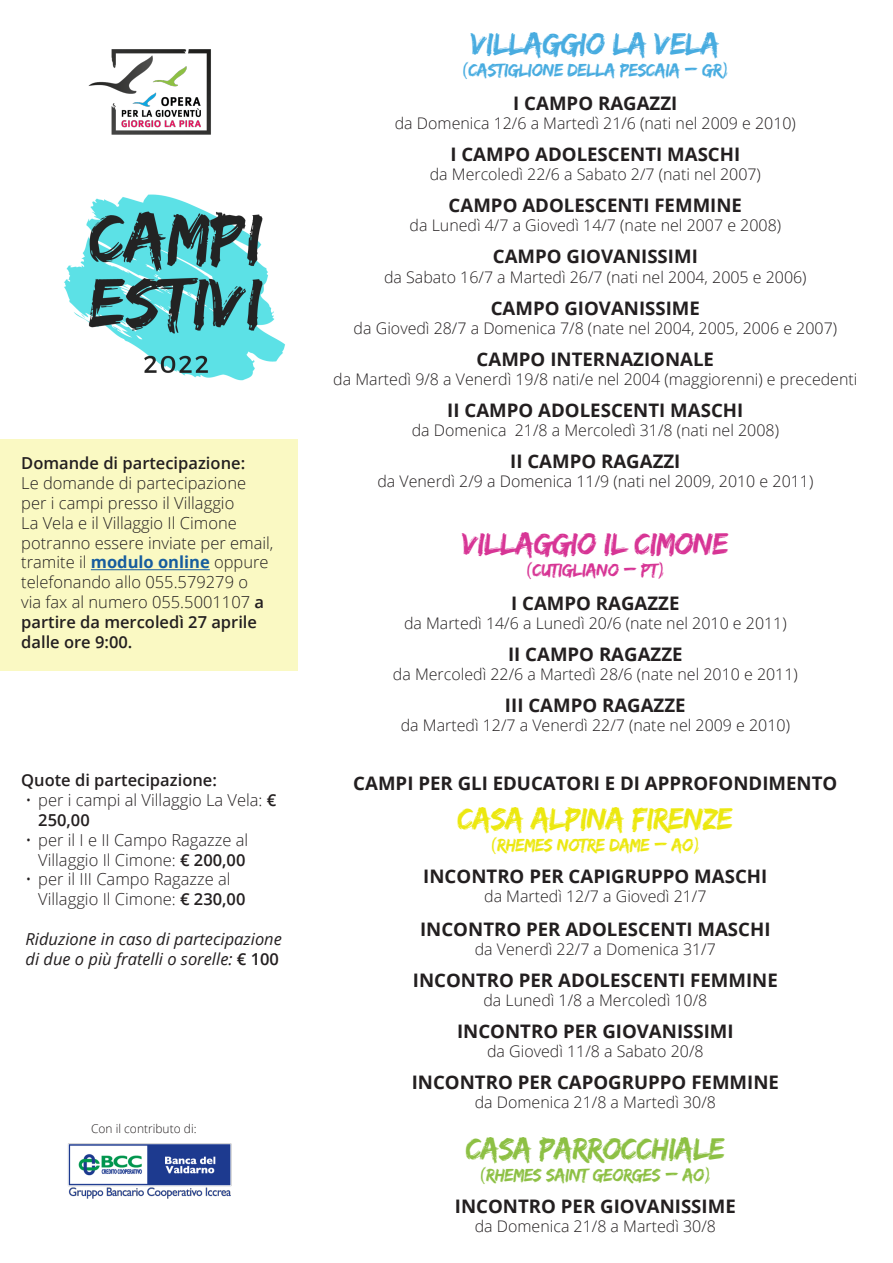
<style>
.page{position:relative;width:893px;height:1263px;background:#fff}
.page>*{position:absolute;margin:0;border:0;box-sizing:border-box;transform-origin:0 0}
.t1{font:31.95px "Edo SZ";letter-spacing:-.025em;color:#d73595}
.t2{font:31.95px "Edo SZ";letter-spacing:-.025em;color:#ece810}
.t3{font:31.95px "Edo SZ";letter-spacing:-.025em;color:#8dc044}
.t4{font:31.95px "Edo SZ";letter-spacing:-.025em;color:#48ace0}
.t5{font:700 18.6px "Open Sans";color:#231f20}
.t6{font:18.6px "Edo SZ";letter-spacing:-.025em;color:#48ace0}
.t7{font:18.6px "Edo SZ";letter-spacing:-.025em;color:#8dc044}
.t8{font:18.6px "Edo SZ";letter-spacing:-.025em;color:#ece810}
.t9{font:18.6px "Edo SZ";letter-spacing:-.025em;color:#d73595}
.t10{font:300 16.5px/19.8px "Open Sans";color:#231f20}
.t11{font:italic 16.5px/19.8px "Open Sans";color:#231f20}
.t12{font:600 16.5px "Open Sans";color:#231f20}
.t13{font:300 16.05px "Open Sans";color:#231f20}
.t14{font:300 12px "Open Sans";color:#231f20}
.s1{font-weight:700;color:#175d9e}
.s2{font-weight:600}
.s3{font-weight:600;font-style:normal}
</style>
<div class="page">
<div style="left:0;top:440px;width:298px;height:231px;background:#faf9c3"></div>
<hr style="left:91px;top:569px;width:119px;height:1px;background:#175d9e">
<img style="left:88px;top:49px;width:123px;height:86px">
<img style="left:68px;top:1143px;width:164px;height:56px">
<img style="left:64px;top:194px;width:221px;height:187px">
<p class="t12" style="left:21px;top:452px;width:225px">Domande di partecipazione:</p>
<p class="t10" style="left:21px;top:473px;width:254px">Le domande di partecipazione per i campi presso il Villaggio<br>La Vela e il Villaggio Il Cimone potranno essere inviate per email, tramite il <span class="s1">modulo online</span> oppure telefonando allo 055.579279 o<br>via fax al numero 055.5001107 <span class="s2">a partire da mercoledì 27 aprile dalle ore 9:00.</span></p>
<p class="t12" style="left:21px;top:769px;width:197px">Quote di partecipazione:</p>
<p class="t10" style="left:38px;top:790px;width:240px;text-indent:-13px">• per i campi al Villaggio La Vela: <span class="s2">€<br>250,00</span></p>
<p class="t10" style="left:26px;top:829px;width:224px;text-align:center">• per il I e II Campo Ragazze al<br>Villaggio Il Cimone: <span class="s2">€ 200,00</span></p>
<p class="t10" style="left:38px;top:869px;width:209px;text-indent:-13px">• per il III Campo Ragazze al<br>Villaggio Il Cimone: <span class="s2">€ 230,00</span></p>
<p class="t11" style="left:26px;top:928px;width:258px">Riduzione in caso di partecipazione di due o più fratelli o sorelle: <span class="s3">€ 100</span></p>
<p class="t14" style="left:91px;top:1120px;width:107px">Con il contributo di:</p>
<h1 class="t4" style="left:471px;top:25px;width:250px">VILLAGGIO LA VELA</h1>
<p class="t6" style="left:460px;top:60px;width:273px">(CASTIGLIONE DELLA PESCAIA – GR)</p>
<p class="t5" style="left:513px;top:90px;width:166px">I CAMPO RAGAZZI</p>
<p class="t13" style="left:395px;top:112px;width:403px">da Domenica 12/6 a Martedì 21/6 (nati nel 2009 e 2010)</p>
<p class="t5" style="left:450px;top:141px;width:291px">I CAMPO ADOLESCENTI MASCHI</p>
<p class="t13" style="left:430px;top:163px;width:333px">da Mercoledì 22/6 a Sabato 2/7 (nati nel 2007)</p>
<p class="t5" style="left:449px;top:192px;width:295px">CAMPO ADOLESCENTI FEMMINE</p>
<p class="t13" style="left:410px;top:215px;width:373px">da Lunedì 4/7 a Giovedì 14/7 (nate nel 2007 e 2008)</p>
<p class="t5" style="left:493px;top:244px;width:207px">CAMPO GIOVANISSIMI</p>
<p class="t13" style="left:384px;top:266px;width:424px">da Sabato 16/7 a Martedì 26/7 (nati nel 2004, 2005 e 2006)</p>
<p class="t5" style="left:491px;top:295px;width:211px">CAMPO GIOVANISSIME</p>
<p class="t13" style="left:354px;top:317px;width:485px">da Giovedì 28/7 a Domenica 7/8 (nate nel 2004, 2005, 2006 e 2007)</p>
<p class="t5" style="left:477px;top:346px;width:239px">CAMPO INTERNAZIONALE</p>
<p class="t13" style="left:333px;top:368px;width:526px">da Martedì 9/8 a Venerdì 19/8 nati/e nel 2004 (maggiorenni) e precedenti</p>
<p class="t5" style="left:447px;top:397px;width:297px">II CAMPO ADOLESCENTI MASCHI</p>
<p class="t13" style="left:412px;top:419px;width:369px">da Domenica 21/8 a Mercoledì 31/8 (nati nel 2008)</p>
<p class="t5" style="left:510px;top:448px;width:172px">II CAMPO RAGAZZI</p>
<p class="t13" style="left:377px;top:470px;width:437px">da Venerdì 2/9 a Domenica 11/9 (nati nel 2009, 2010 e 2011)</p>
<h1 class="t1" style="left:462px;top:525px;width:268px">VILLAGGIO IL CIMONE</h1>
<p class="t9" style="left:524px;top:559px;width:144px">(CUTIGLIANO – PT)</p>
<p class="t5" style="left:511px;top:590px;width:170px">I CAMPO RAGAZZE</p>
<p class="t13" style="left:404px;top:612px;width:384px">da Martedì 14/6 a Lunedì 20/6 (nate nel 2010 e 2011)</p>
<p class="t5" style="left:508px;top:641px;width:176px">II CAMPO RAGAZZE</p>
<p class="t13" style="left:393px;top:663px;width:406px">da Mercoledì 22/6 a Martedì 28/6 (nate nel 2010 e 2011)</p>
<p class="t5" style="left:505px;top:692px;width:182px">III CAMPO RAGAZZE</p>
<p class="t13" style="left:401px;top:714px;width:391px">da Martedì 12/7 a Venerdì 22/7 (nate nel 2009 e 2010)</p>
<p class="t5" style="left:353px;top:770px;width:486px">CAMPI PER GLI EDUCATORI E DI APPROFONDIMENTO</p>
<h1 class="t2" style="left:458px;top:800px;width:277px">CASA ALPINA FIRENZE</h1>
<p class="t8" style="left:488px;top:834px;width:215px">(RHEMES NOTRE DAME – AO)</p>
<p class="t5" style="left:423px;top:863px;width:345px">INCONTRO PER CAPIGRUPPO MASCHI</p>
<p class="t13" style="left:484px;top:885px;width:224px">da Martedì 12/7 a Giovedì 21/7</p>
<p class="t5" style="left:420px;top:916px;width:352px">INCONTRO PER ADOLESCENTI MASCHI</p>
<p class="t13" style="left:475px;top:938px;width:243px">da Venerdì 22/7 a Domenica 31/7</p>
<p class="t5" style="left:413px;top:967px;width:366px">INCONTRO PER ADOLESCENTI FEMMINE</p>
<p class="t13" style="left:483px;top:989px;width:225px">da Lunedì 1/8 a Mercoledì 10/8</p>
<p class="t5" style="left:457px;top:1018px;width:278px">INCONTRO PER GIOVANISSIMI</p>
<p class="t13" style="left:487px;top:1040px;width:218px">da Giovedì 11/8 a Sabato 20/8</p>
<p class="t5" style="left:412px;top:1069px;width:369px">INCONTRO PER CAPOGRUPPO FEMMINE</p>
<p class="t13" style="left:475px;top:1091px;width:243px">da Domenica 21/8 a Martedì 30/8</p>
<h1 class="t3" style="left:466px;top:1130px;width:261px">CASA PARROCCHIALE</h1>
<p class="t7" style="left:477px;top:1164px;width:237px">(RHEMES SAINT GEORGES – AO)</p>
<p class="t5" style="left:455px;top:1193px;width:282px">INCONTRO PER GIOVANISSIME</p>
<p class="t13" style="left:475px;top:1215px;width:243px">da Domenica 21/8 a Martedì 30/8</p>
</div>
